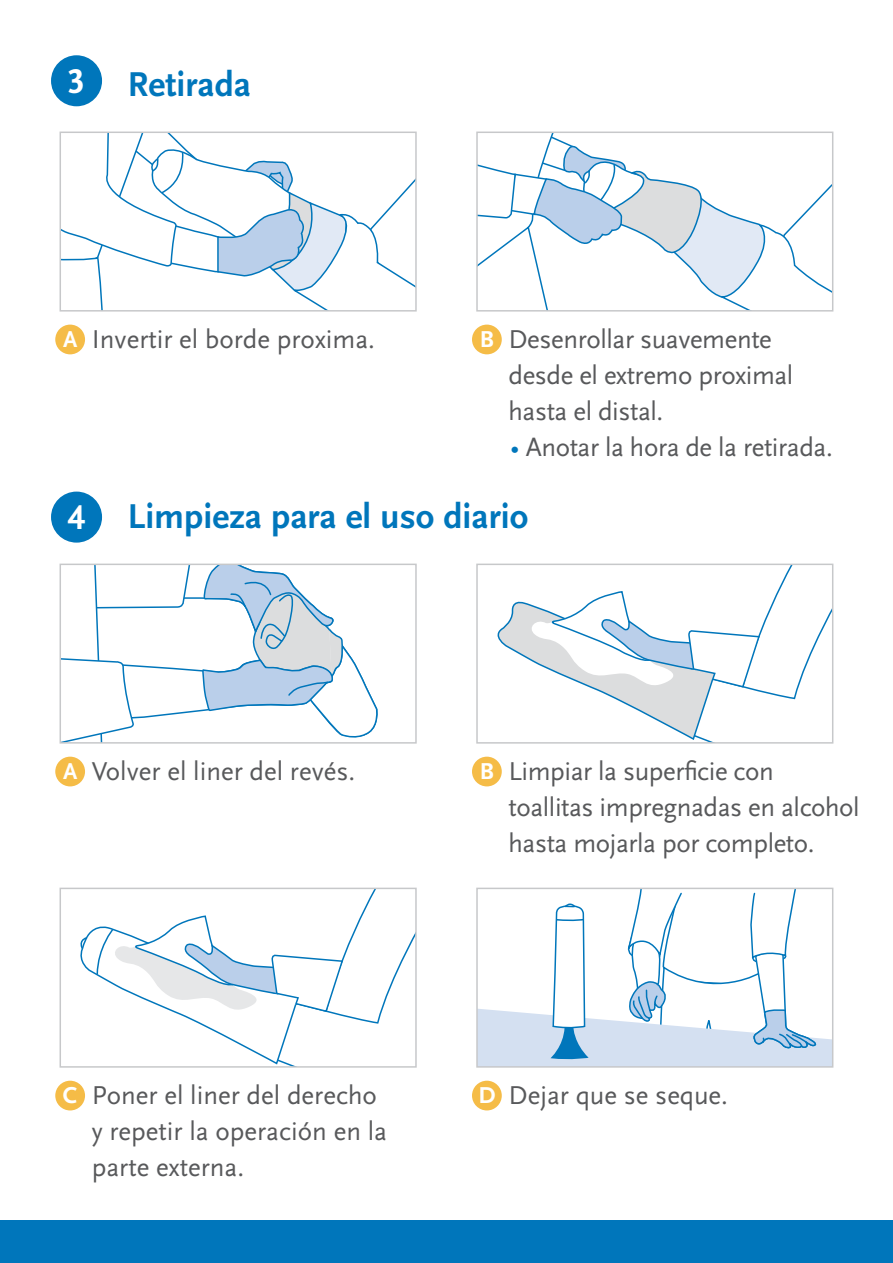
<style>
.page{position:relative;width:893px;height:1263px;background:#fff}
.page>*{position:absolute;margin:0;border:0;box-sizing:border-box;transform-origin:0 0}
.t1{font:700 36px "Scala Sans OT";color:#0076bb}
.t2{font:700 36px "Scala Sans OT";color:#fff}
.t3{font:27px/36px "Scala Sans OT";letter-spacing:-.015em;color:#58595b}
.s1{font-weight:700;font-size:24px;color:#fff}
.s2{color:#0076bb}
</style>
<div class="page">
<div style="left:55px;top:325px;width:30px;height:29px;background:#f5bc47;border-radius:50%"></div>
<div style="left:55px;top:757px;width:30px;height:29px;background:#f5bc47;border-radius:50%"></div>
<div style="left:472px;top:325px;width:30px;height:29px;background:#f5bc47;border-radius:50%"></div>
<div style="left:472px;top:757px;width:30px;height:29px;background:#f5bc47;border-radius:50%"></div>
<div style="left:55px;top:1081px;width:30px;height:29px;background:#f5bc47;border-radius:50%"></div>
<div style="left:472px;top:1081px;width:30px;height:29px;background:#f5bc47;border-radius:50%"></div>
<div style="left:0;top:1220px;width:893px;height:43px;background:#0076bb"></div>
<svg style="left:63px;top:567px;width:315px;height:174px"></svg>
<div style="left:60px;top:564px;width:357px;height:180px;border:2px solid #c7c8ca"></div>
<svg style="left:497px;top:567px;width:333px;height:174px"></svg>
<div style="left:476px;top:564px;width:357px;height:180px;border:2px solid #c7c8ca"></div>
<svg style="left:80px;top:891px;width:334px;height:174px"></svg>
<div style="left:60px;top:888px;width:357px;height:180px;border:2px solid #c7c8ca"></div>
<svg style="left:479px;top:891px;width:351px;height:174px"></svg>
<div style="left:476px;top:888px;width:357px;height:180px;border:2px solid #c7c8ca"></div>
<svg style="left:63px;top:135px;width:351px;height:174px"></svg>
<div style="left:60px;top:132px;width:357px;height:180px;border:2px solid #c7c8ca"></div>
<svg style="left:479px;top:135px;width:351px;height:174px"></svg>
<div style="left:476px;top:132px;width:357px;height:180px;border:2px solid #c7c8ca"></div>
<div style="left:51px;top:55px;width:51px;height:51px;background:#0076bb;border-radius:50%"></div>
<div style="left:51px;top:492px;width:51px;height:51px;background:#0076bb;border-radius:50%"></div>
<h1 class="t2" style="left:68px;top:61px;width:19px">3</h1>
<h1 class="t1" style="left:128px;top:64px;width:125px">Retirada</h1>
<p class="t3" style="left:63px;top:321px;width:314px"><span class="s1">A</span> Invertir el borde proxima.</p>
<p class="t3" style="left:508px;top:321px;width:286px;text-indent:-29px"><span class="s1">B</span> Desenrollar suavemente desde el extremo proximal hasta el distal.</p>
<p class="t3" style="left:510px;top:429px;width:324px"><span class="s2">•</span> Anotar la hora de la retirada.</p>
<h1 class="t2" style="left:68px;top:497px;width:19px">4</h1>
<h1 class="t1" style="left:128px;top:496px;width:402px">Limpieza para el uso diario</h1>
<p class="t3" style="left:63px;top:753px;width:294px"><span class="s1">A</span> Volver el liner del revés.</p>
<p class="t3" style="left:508px;top:753px;width:353px;text-indent:-29px"><span class="s1">B</span> Limpiar la superficie con toallitas impregnadas en alcohol hasta mojarla por completo.</p>
<p class="t3" style="left:92px;top:1077px;width:297px;text-indent:-29px"><span class="s1">C</span> Poner el liner del derecho y repetir la operación en la parte externa.</p>
<p class="t3" style="left:478px;top:1077px;width:251px"><span class="s1">D</span> Dejar que se seque.</p>
</div>
